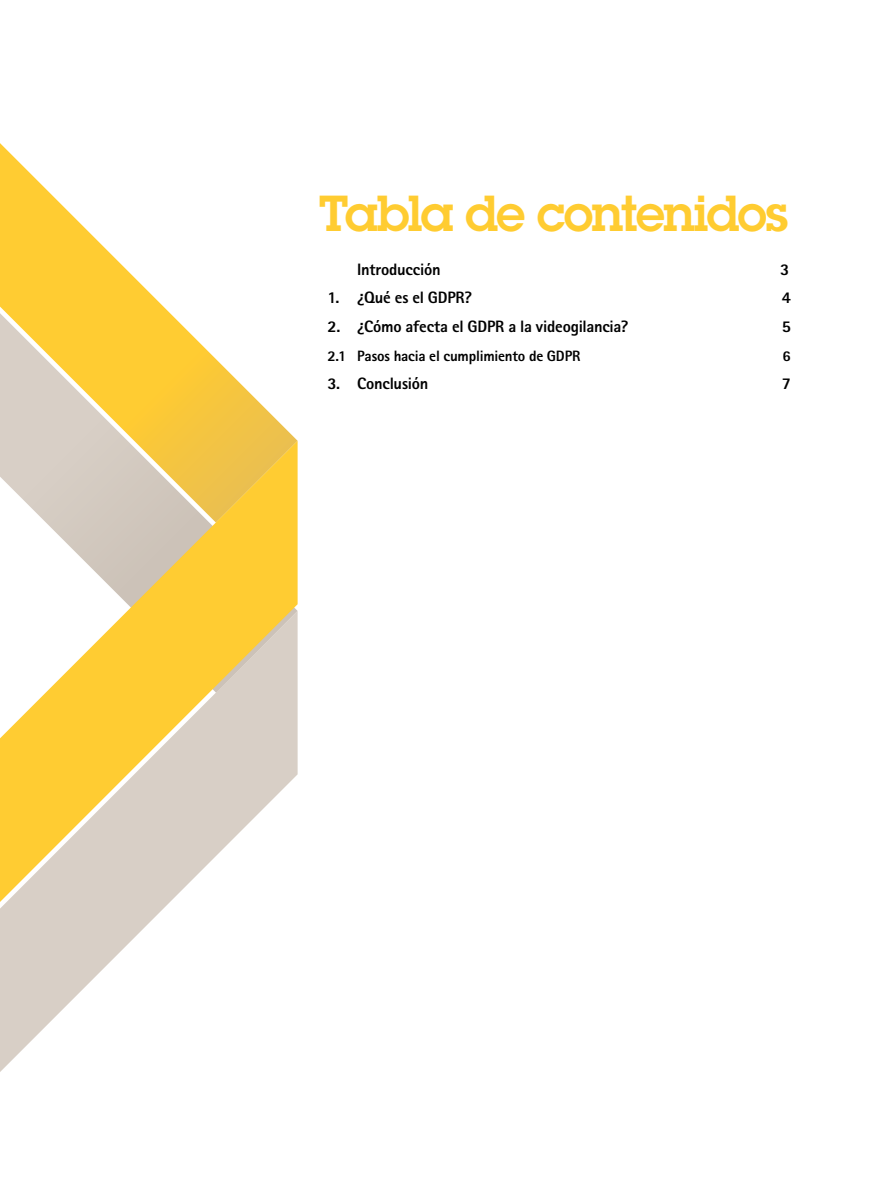
<style>
.page{position:relative;width:893px;height:1191px;background:#fff}
.page>*{position:absolute;margin:0;border:0;box-sizing:border-box;transform-origin:0 0}
.t1{font:600 49.5px "Lubalin Graph ECG";letter-spacing:-.03em;color:#ffcc31}
.t2{font:800 16.5px "Rotis Sans Serif Pro";letter-spacing:-.015em;color:#000}
.t3{font:800 15px "Rotis Sans Serif Pro";letter-spacing:-.01em;color:#000}
</style>
<div class="page">
<svg style="left:0;top:143px;width:298px;height:298px"></svg>
<svg style="left:0;top:441px;width:298px;height:170px"></svg>
<svg style="left:0;top:611px;width:298px;height:461px"></svg>
<h1 class="t1" style="left:319px;top:181px;width:471px">Tabla de contenidos</h1>
<p class="t2" style="left:357px;top:259px;width:85px">Introducción</p>
<p class="t2" style="left:780px;top:259px;width:11px">3</p>
<p class="t2" style="left:327px;top:287px;width:146px">1. ¿Qué es el GDPR?</p>
<p class="t2" style="left:782px;top:287px;width:11px">4</p>
<p class="t2" style="left:327px;top:316px;width:302px">2. ¿Cómo afecta el GDPR a la videogilancia?</p>
<p class="t2" style="left:782px;top:316px;width:11px">5</p>
<p class="t3" style="left:327px;top:346px;width:255px">2.1 Pasos hacia el cumplimiento de GDPR</p>
<p class="t3" style="left:783px;top:346px;width:10px">6</p>
<p class="t2" style="left:327px;top:373px;width:103px">3. Conclusión</p>
<p class="t2" style="left:782px;top:373px;width:11px">7</p>
</div>
